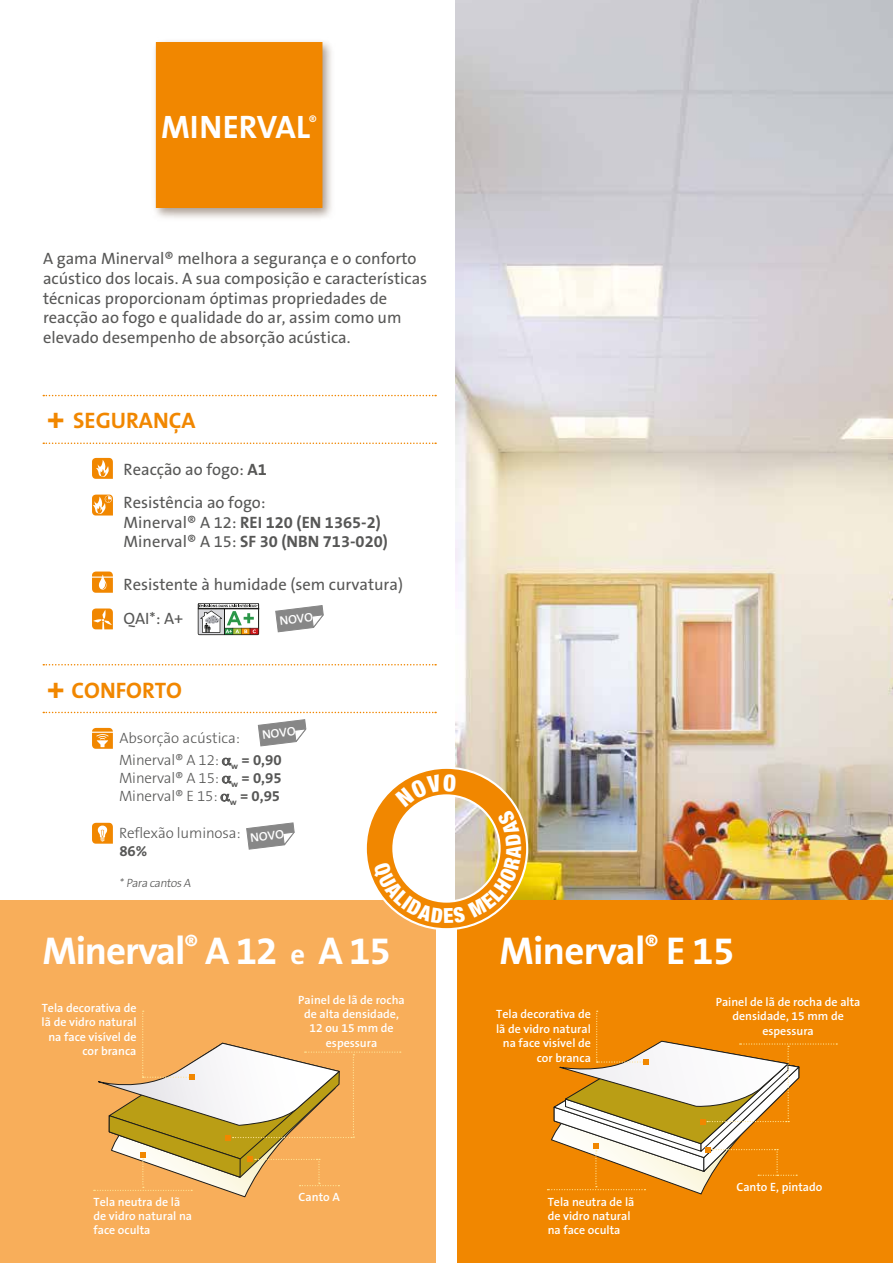
<style>
.page{position:relative;width:893px;height:1263px;background:#fff}
.page>*{position:absolute;margin:0;border:0;box-sizing:border-box;transform-origin:0 0}
.t1{font:700 39px "The Sans B7";letter-spacing:-.03em;color:#fff}
.t2{font:700 32.7px "The Sans B7";color:#fff}
.t3{font:700 22.5px "The Sans B7";color:#f18700}
.t4{font:16.5px/19.8px "The Sans B5 Plain";color:#575756}
.t5{font:700 16.5px/19.8px "The Sans B7";color:#575756}
.t6{font:300 15px/22.2px "The Sans B3";letter-spacing:-.01em;color:#575756}
.t7{font:700 15px "The Sans B7";color:#575756}
.t8{font:600 12.45px "The Sans B6";color:#fff}
.t9{font:600 12px/14.4px "The Sans B6";color:#fff;text-align:right}
.t10{font:300 12px "The Sans B3";color:#575756}
.s1{font-family:"Helvetica Neue LT Std";font-stretch:condensed;font-size:30px}
.s2{font-family:"The Sans B7";font-weight:700}
.s3{font-family:"The Sans B5 Plain";font-weight:400}
.s4{font-size:28.5px}
</style>
<div class="page">
<div style="left:0;top:901px;width:436px;height:362px;background:#f8ae5a"></div>
<img style="left:455px;top:0;width:438px;height:901px">
<img style="left:154px;top:41px;width:178px;height:177px">
<div style="left:156px;top:42px;width:166px;height:166px;background:#f18700"></div>
<div style="left:457px;top:901px;width:436px;height:362px;background:#f18700"></div>
<svg style="left:94px;top:1011px;width:307px;height:187px"></svg>
<svg style="left:547px;top:1011px;width:290px;height:184px"></svg>
<svg style="left:43px;top:712px;width:393px;height:1px"></svg>
<svg style="left:43px;top:664px;width:393px;height:1px"></svg>
<svg style="left:92px;top:458px;width:21px;height:21px"></svg>
<svg style="left:92px;top:495px;width:21px;height:20px"></svg>
<svg style="left:92px;top:571px;width:21px;height:22px"></svg>
<svg style="left:92px;top:608px;width:21px;height:21px"></svg>
<svg style="left:198px;top:603px;width:61px;height:32px"></svg>
<svg style="left:92px;top:728px;width:21px;height:21px"></svg>
<svg style="left:92px;top:823px;width:21px;height:21px"></svg>
<svg style="left:43px;top:442px;width:393px;height:2px"></svg>
<svg style="left:43px;top:395px;width:393px;height:1px"></svg>
<svg style="left:275px;top:605px;width:49px;height:28px"></svg>
<svg style="left:257px;top:719px;width:50px;height:28px"></svg>
<svg style="left:246px;top:822px;width:49px;height:28px"></svg>
<svg style="left:222px;top:757px;width:10px;height:9px"></svg>
<svg style="left:222px;top:775px;width:10px;height:9px"></svg>
<svg style="left:220px;top:793px;width:10px;height:9px"></svg>
<svg style="left:363px;top:765px;width:167px;height:165px"></svg>
<h2 class="t2" style="left:161px;top:110px;width:158px">MINERVAL<sup>®</sup></h2>
<p class="t4" style="left:43px;top:249px;width:386px">A gama Minerval® melhora a segurança e o conforto acústico dos locais. A sua composição e características técnicas proporcionam óptimas propriedades de reacção ao fogo e qualidade do ar, assim como um elevado desempenho de absorção acústica.</p>
<h3 class="t3" style="left:47px;top:408px;width:150px"><span class="s1">+</span> SEGURANÇA</h3>
<h3 class="t4" style="left:124px;top:460px;width:145px">Reacção ao fogo: <span class="s2">A1</span></h3>
<h3 class="t4" style="left:124px;top:493px;width:144px">Resistência ao fogo:</h3>
<h3 class="t5" style="left:124px;top:513px;width:266px"><span class="s3">Minerval® A 12:</span> REI 120 (EN 1365-2)<br><span class="s3">Minerval® A 15:</span> SF 30 (NBN 713-020)</h3>
<h3 class="t4" style="left:124px;top:574px;width:281px">Resistente à humidade (sem curvatura)</h3>
<h3 class="t4" style="left:124px;top:609px;width:61px">QAI*: A+</h3>
<p class="t8" style="left:279px;top:614px;width:35px;rotate:-7deg">NOVO</p>
<h3 class="t3" style="left:47px;top:678px;width:137px"><span class="s1">+</span> CONFORTO</h3>
<p class="t6" style="left:119px;top:727px;width:164px">Absorção acústica:<br>Minerval® A 12: <sub>w</sub> <span class="s2">= 0,90</span></p>
<p class="t6" style="left:119px;top:769px;width:164px;line-height:18px">Minerval® A 15: <sub>w</sub> <span class="s2">= 0,95<br></span>Minerval® E 15:</p>
<p class="t6" style="left:119px;top:822px;width:123px">Reflexão luminosa:</p>
<p class="t8" style="left:261px;top:728px;width:35px;rotate:-7deg">NOVO</p>
<p class="t7" style="left:230px;top:788px;width:52px"><sub>w</sub> = 0,95</p>
<p class="t8" style="left:250px;top:831px;width:35px;rotate:-7deg">NOVO</p>
<p class="t7" style="left:119px;top:842px;width:29px">86%</p>
<p class="t10" style="left:119px;top:877px;width:75px">* Para cantos A</p>
<h1 class="t1" style="left:43px;top:930px;width:350px">Minerval<sup>®</sup> A 12 <span class="s4">e</span> A 15</h1>
<h1 class="t1" style="left:500px;top:930px;width:236px">Minerval<sup>®</sup> E 15</h1>
<p class="t9" style="left:298px;top:993px;width:108px;text-align:center">Painel de lã de rocha de alta densidade,<br>12 ou 15 mm de espessura</p>
<p class="t9" style="left:42px;top:1001px;width:96px">Tela decorativa de lã de vidro natural na face visível de cor branca</p>
<p class="t9" style="left:496px;top:1007px;width:96px">Tela decorativa de lã de vidro natural na face visível de cor branca</p>
<p class="t9" style="left:94px;top:1195px;width:100px;text-align:left">Tela neutra de lã de vidro natural na face oculta</p>
<p class="t9" style="left:299px;top:1190px;width:43px">Canto A</p>
<p class="t9" style="left:548px;top:1195px;width:88px;text-align:left">Tela neutra de lã de vidro natural na face oculta</p>
<p class="t9" style="left:716px;top:995px;width:146px;text-align:center">Painel de lã de rocha de alta densidade, 15 mm de espessura</p>
<p class="t9" style="left:736px;top:1180px;width:87px">Canto E, pintado</p>
</div>
